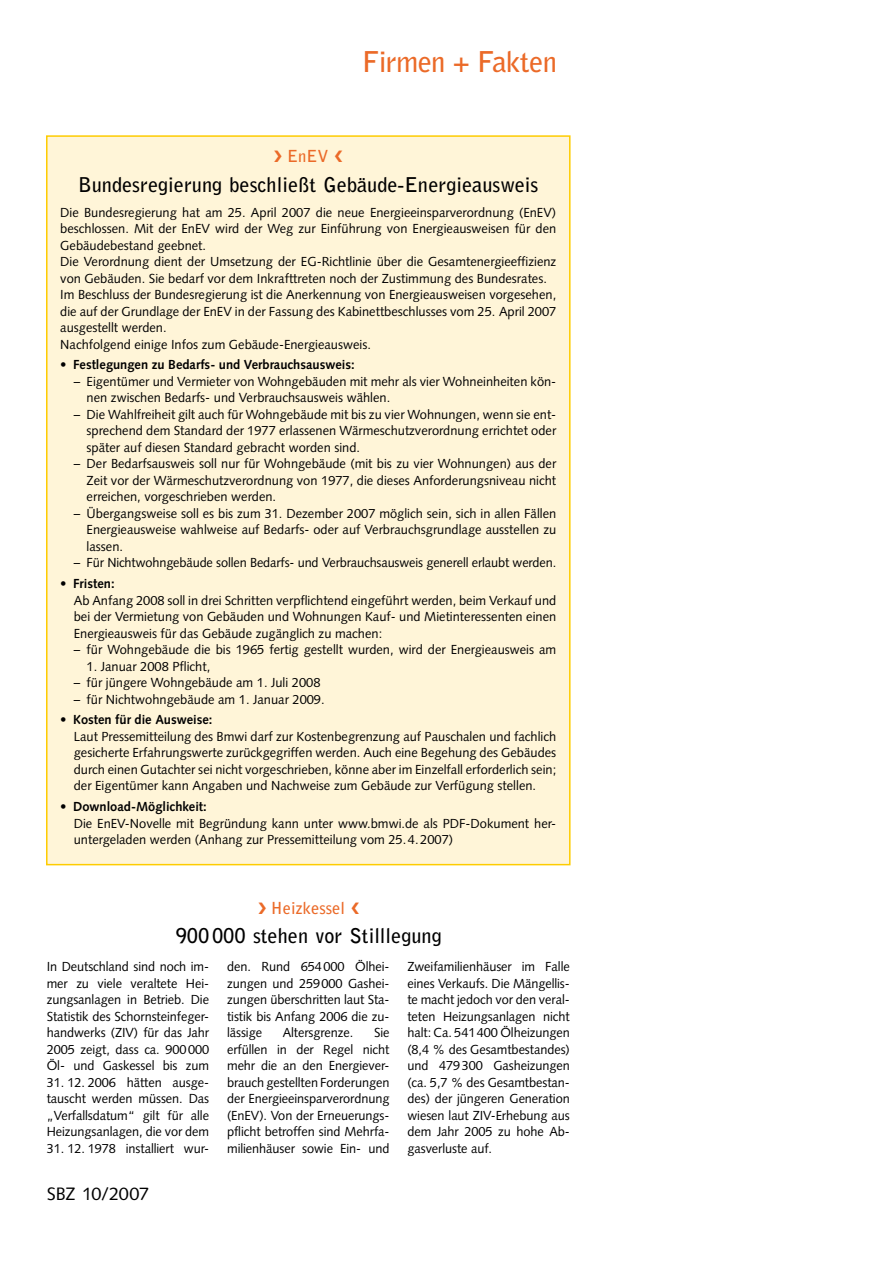
<style>
.page{position:relative;width:893px;height:1263px;background:#fff}
.page>*{position:absolute;margin:0;border:0;box-sizing:border-box;transform-origin:0 0}
.t1{font:700 28.5px "Bell Gothic Std";letter-spacing:-.025em;color:#eb6a28}
.t2{font:700 20.25px "Bell Gothic Std";color:#000}
.t3{font:18px "Syntax LT Std";letter-spacing:-.01em;color:#000}
.t4{font:700 16.5px "Bell Gothic Std";color:#eb6a28}
.t5{font:13.2px/16.5px "Syntax LT Std";color:#000;text-align:justify}
.t6{font:700 13.2px "Syntax LT Std";color:#000}
.s1{font-weight:400}
.s2{font-weight:700}
</style>
<div class="page">
<div style="left:47px;top:136px;width:523px;height:729px;background:#fff5d8"></div>
<h1 class="t1" style="left:362px;top:45px;width:196px">Firmen + Fakten</h1>
<p class="t4" style="left:274px;top:146px;width:71px">❯ EnEV ❮</p>
<h2 class="t2" style="left:78px;top:172px;width:461px">Bundesregierung beschließt Gebäude-Energieausweis</h2>
<p class="t5" style="left:60px;top:204px;width:498px;text-align:left">Die Bundesregierung hat am 25. April 2007 die neue Energieeinsparverordnung (EnEV) beschlossen. Mit der EnEV wird der Weg zur Einführung von Energieausweisen für den Gebäudebestand geebnet.<br>Die Verordnung dient der Umsetzung der EG-Richtlinie über die Gesamtenergieeffizienz von Gebäuden. Sie bedarf vor dem Inkrafttreten noch der Zustimmung des Bundesrates.<br>Im Beschluss der Bundesregierung ist die Anerkennung von Energieausweisen vorgesehen, die auf der Grundlage der EnEV in der Fassung des Kabinettbeschlusses vom 25. April 2007 ausgestellt werden.<br>Nachfolgend einige Infos zum Gebäude-Energieausweis.</p>
<p class="t6" style="left:60px;top:357px;width:296px"><span class="s1">•</span> Festlegungen zu Bedarfs- und Verbrauchsausweis:</p>
<p class="t5" style="left:87px;top:373px;width:471px;text-indent:-13px">– Eigentümer und Vermieter von Wohngebäuden mit mehr als vier Wohneinheiten kön&shy;nen zwischen Bedarfs- und Verbrauchsausweis wählen.</p>
<p class="t5" style="left:87px;top:406px;width:471px;text-indent:-13px">– Die Wahlfreiheit gilt auch für Wohngebäude mit bis zu vier Wohnungen, wenn sie ent&shy;sprechend dem Standard der 1977 erlassenen Wärmeschutzverordnung errichtet oder später auf diesen Standard gebracht worden sind.</p>
<p class="t5" style="left:87px;top:456px;width:471px;text-indent:-13px">– Der Bedarfsausweis soll nur für Wohngebäude (mit bis zu vier Wohnungen) aus der Zeit vor der Wärmeschutzverordnung von 1977, die dieses Anforderungsniveau nicht erreichen, vorgeschrieben werden.</p>
<p class="t5" style="left:87px;top:505px;width:471px;text-indent:-13px">– Übergangsweise soll es bis zum 31. Dezember 2007 möglich sein, sich in allen Fällen Energieausweise wahlweise auf Bedarfs- oder auf Verbrauchsgrundlage ausstellen zu lassen.</p>
<p class="t5" style="left:74px;top:555px;width:484px">– Für Nichtwohngebäude sollen Bedarfs- und Verbrauchsausweis generell erlaubt werden.</p>
<p class="t5" style="left:74px;top:575px;width:484px;text-align:left;text-indent:-14px">• <span class="s2">Fristen:<br></span>Ab Anfang 2008 soll in drei Schritten verpflichtend eingeführt werden, beim Verkauf und bei der Vermietung von Gebäuden und Wohnungen Kauf- und Mietinteressenten einen Energieausweis für das Gebäude zugänglich zu machen:</p>
<p class="t5" style="left:74px;top:641px;width:484px">– für Wohngebäude die bis 1965 fertig gestellt wurden, wird der Energieausweis am</p>
<p class="t5" style="left:87px;top:658px;width:125px">1. Januar 2008 Pflicht,</p>
<p class="t5" style="left:74px;top:674px;width:247px">– für jüngere Wohngebäude am 1. Juli 2008</p>
<p class="t5" style="left:74px;top:691px;width:252px">– für Nichtwohngebäude am 1. Januar 2009.</p>
<p class="t5" style="left:74px;top:712px;width:484px;text-align:left;text-indent:-14px">• <span class="s2">Kosten für die Ausweise:<br></span>Laut Pressemitteilung des Bmwi darf zur Kostenbegrenzung auf Pauschalen und fachlich gesicherte Erfahrungswerte zurückgegriffen werden. Auch eine Begehung des Gebäudes durch einen Gutachter sei nicht vorgeschrieben, könne aber im Einzelfall erforderlich sein; der Eigentümer kann Angaben und Nachweise zum Gebäude zur Verfügung stellen.</p>
<p class="t5" style="left:74px;top:798px;width:482px;text-align:left;text-indent:-14px">• <span class="s2">Download-Möglichkeit:<br></span>Die EnEV-Novelle mit Begründung kann unter www.bmwi.de als PDF-Dokument her&shy;untergeladen werden (Anhang zur Pressemitteilung vom 25.4.2007)</p>
<p class="t4" style="left:258px;top:898px;width:103px">❯ Heizkessel ❮</p>
<h2 class="t2" style="left:176px;top:924px;width:268px">900000 stehen vor Stilllegung</h2>
<p class="t5" style="left:47px;top:958px;width:164px">In Deutschland sind noch im&shy;mer zu viele veraltete Hei&shy;zungsanlagen in Betrieb. Die Statistik des Schornsteinfeger&shy;handwerks (ZIV) für das Jahr 2005 zeigt, dass ca. 900000<br>Öl- und Gaskessel bis zum</p>
<p class="t5" style="left:47px;top:1074px;width:164px">31. 12. 2006 hätten ausge&shy;tauscht werden müssen. Das „Verfallsdatum“ gilt für alle Heizungsanlagen, die vor dem</p>
<p class="t5" style="left:47px;top:1140px;width:164px">31. 12. 1978 installiert wur-</p>
<p class="t5" style="left:227px;top:958px;width:164px">den. Rund 654000 Ölhei&shy;zungen und 259000 Gashei&shy;zungen überschritten laut Sta&shy;tistik bis Anfang 2006 die zu&shy;lässige</p>
<p class="t5" style="left:407px;top:958px;width:164px">Zweifamilienhäuser im Falle eines Verkaufs. Die Mängellis&shy;te macht jedoch vor den veral&shy;teten Heizungsanlagen nicht halt: Ca. 541400 Ölheizungen (8,4 % des Gesamtbestandes) und 479300 Gasheizungen (ca. 5,7 % des Gesamtbestan&shy;des) der jüngeren Generation wiesen laut ZIV-Erhebung aus dem Jahr 2005 zu hohe Ab&shy;gasverluste auf.</p>
<p class="t5" style="left:283px;top:1024px;width:72px">Altersgrenze.</p>
<p class="t5" style="left:227px;top:1024px;width:164px;text-indent:147px">Sie erfüllen in der Regel nicht mehr die an den Energiever&shy;brauch gestellten Forderungen der Energieeinsparverordnung (EnEV). Von der Erneuerungs&shy;pflicht betroffen sind Mehrfa&shy;milienhäuser sowie Ein- und</p>
<h3 class="t3" style="left:47px;top:1183px;width:104px">SBZ 10/2007</h3>
</div>
